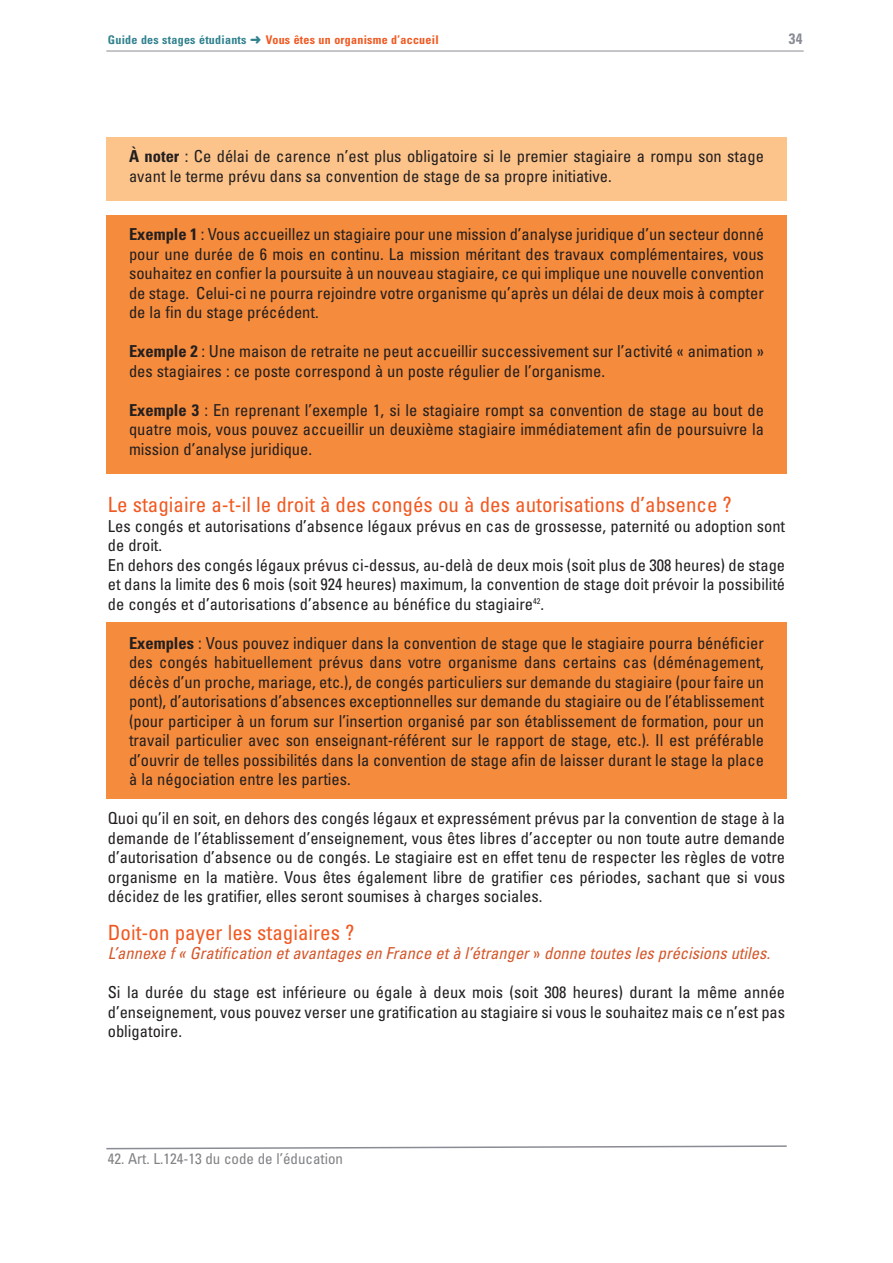
<style>
.page{position:relative;width:893px;height:1263px;background:#fff}
.page>*{position:absolute;margin:0;border:0;box-sizing:border-box;transform-origin:0 0}
.t1{font:condensed 21px "Univers";color:#f15921}
.t2{font:condensed 16.5px/19.5px "Univers";color:#231f20;text-align:justify}
.t3{font:italic condensed 16.5px "Univers";color:#d4572a}
.t4{font:condensed 15px "Univers";color:#808285}
.t5{font:700 condensed 15px "Univers";color:#898c94}
.t6{font:700 condensed 12px "Univers";letter-spacing:.02em;color:#f15921}
.s1{color:#31828e}
.s2{font-weight:700}
.s3{font-style:normal}
</style>
<div class="page">
<div style="left:106px;top:215px;width:681px;height:259px;background:#f58b3c"></div>
<div style="left:106px;top:622px;width:681px;height:176px;background:#f58b3c"></div>
<div style="left:106px;top:137px;width:681px;height:64px;background:#fcc38a"></div>
<hr style="left:106px;top:51px;width:698px;height:1px;background:#898c94">
<svg style="left:106px;top:1145px;width:681px;height:5px"></svg>
<p class="t6" style="left:108px;top:35px;width:332px"><span class="s1">Guide des stages étudiants</span> <span class="s1">➜</span> Vous êtes un organisme d’accueil</p>
<p class="t5" style="left:789px;top:33px;width:15px">34</p>
<p class="t2" style="left:129px;top:148px;width:636px"><span class="s2">À noter</span> : Ce délai de carence n’est plus obligatoire si le premier stagiaire a rompu son stage avant le terme prévu dans sa convention de stage de sa propre initiative.</p>
<p class="t2" style="left:129px;top:226px;width:636px"><span class="s2">Exemple 1</span> : Vous accueillez un stagiaire pour une mission d’analyse juridique d’un secteur donné pour une durée de 6 mois en continu. La mission méritant des travaux complémentaires, vous souhaitez en confier la poursuite à un nouveau stagiaire, ce qui implique une nouvelle convention de stage. Celui-ci ne pourra rejoindre votre organisme qu’après un délai de deux mois à compter de la fin du stage précédent.</p>
<p class="t2" style="left:129px;top:343px;width:636px"><span class="s2">Exemple 2</span> : Une maison de retraite ne peut accueillir successivement sur l’activité « animation » des stagiaires : ce poste correspond à un poste régulier de l’organisme.</p>
<p class="t2" style="left:129px;top:401px;width:636px"><span class="s2">Exemple 3</span> : En reprenant l’exemple 1, si le stagiaire rompt sa convention de stage au bout de quatre mois, vous pouvez accueillir un deuxième stagiaire immédiatement afin de poursuivre la mission d’analyse juridique.</p>
<p class="t1" style="left:108px;top:497px;width:626px">Le stagiaire a-t-il le droit à des congés ou à des autorisations d’absence ?</p>
<p class="t2" style="left:108px;top:517px;width:679px;text-align:left">Les congés et autorisations d’absence légaux prévus en cas de grossesse, paternité ou adoption sont de droit.<br>En dehors des congés légaux prévus ci-dessus, au-delà de deux mois (soit plus de 308 heures) de stage et dans la limite des 6 mois (soit 924 heures) maximum, la convention de stage doit prévoir la possibilité de congés et d’autorisations d’absence au bénéfice du stagiaire<sup>42</sup>.</p>
<p class="t2" style="left:129px;top:634px;width:636px"><span class="s2">Exemples</span> : Vous pouvez indiquer dans la convention de stage que le stagiaire pourra bénéficier des congés habituellement prévus dans votre organisme dans certains cas (déménagement, décès d’un proche, mariage, etc.), de congés particuliers sur demande du stagiaire (pour faire un pont), d’autorisations d’absences exceptionnelles sur demande du stagiaire ou de l’établissement (pour participer à un forum sur l’insertion organisé par son établissement de formation, pour un travail particulier avec son enseignant-référent sur le rapport de stage, etc.). Il est préférable d’ouvrir de telles possibilités dans la convention de stage afin de laisser durant le stage la place à la négociation entre les parties.</p>
<p class="t2" style="left:108px;top:810px;width:679px">Quoi qu’il en soit, en dehors des congés légaux et expressément prévus par la convention de stage à la demande de l’établissement d’enseignement, vous êtes libres d’accepter ou non toute autre demande d’autorisation d’absence ou de congés. Le stagiaire est en effet tenu de respecter les règles de votre organisme en la matière. Vous êtes également libre de gratifier ces périodes, sachant que si vous décidez de les gratifier, elles seront soumises à charges sociales.</p>
<p class="t1" style="left:108px;top:925px;width:248px">Doit-on payer les stagiaires ?</p>
<p class="t3" style="left:108px;top:947px;width:664px">L’annexe f « Gratification et avantages en France et à l’étranger <span class="s3">»</span> donne toutes les précisions utiles.</p>
<p class="t2" style="left:108px;top:984px;width:679px">Si la durée du stage est inférieure ou égale à deux mois (soit 308 heures) durant la même année d’enseignement, vous pouvez verser une gratification au stagiaire si vous le souhaitez mais ce n’est pas obligatoire.</p>
<p class="t4" style="left:108px;top:1154px;width:237px">42. Art. L.124-13 du code de l’éducation</p>
</div>
